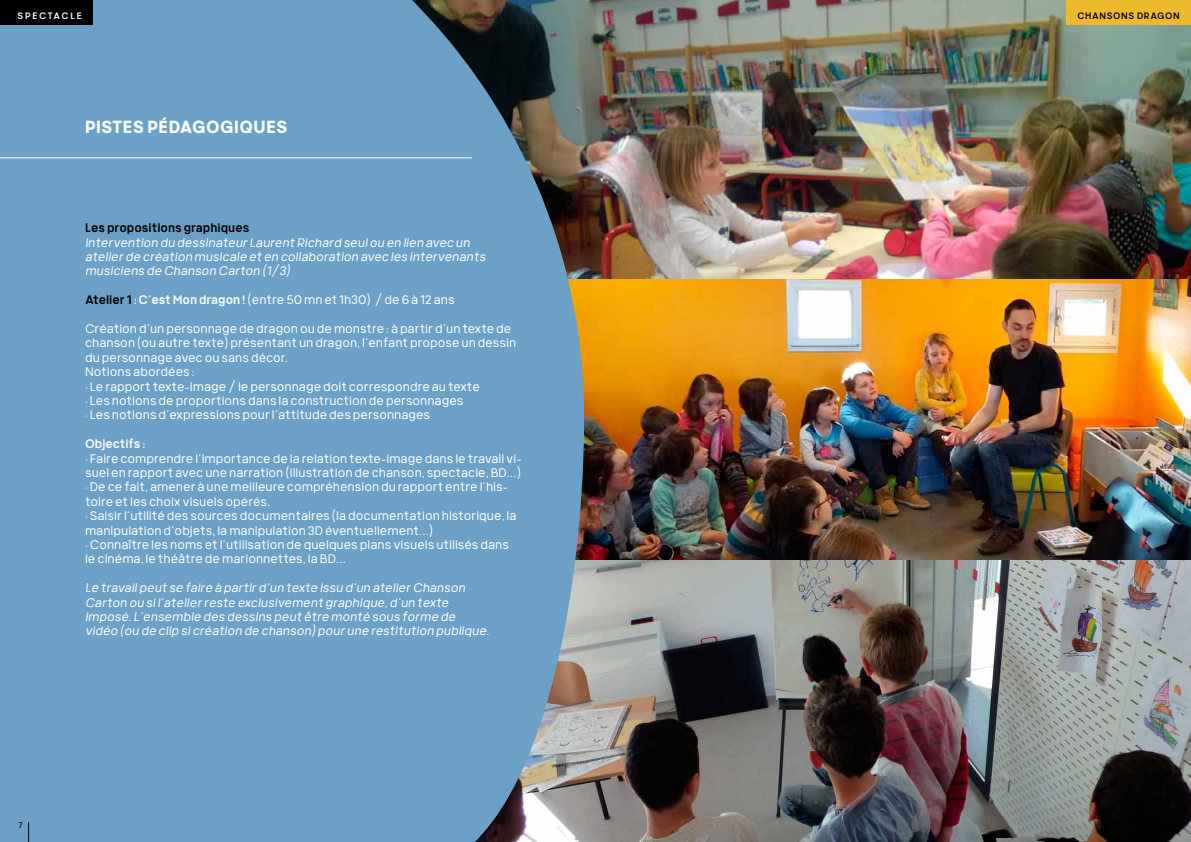
<style>
.page{position:relative;width:1191px;height:842px;background:#fff}
.page>*{position:absolute;margin:0;border:0;box-sizing:border-box;transform-origin:0 0}
.t1{font:700 17px "Mula";letter-spacing:.03em;color:#fff}
.t2{font:300 12px/14.4px "Mula";color:#fff}
.t3{font:italic 300 12px/14.4px "Mula";color:#fff}
.t4{font:12px "Mula";color:#000}
.t5{font:12px "Mula";color:#fff}
.t6{font:9px "Mula";letter-spacing:.075em;color:#000}
.t7{font:9px "Mula";letter-spacing:.185em;color:#fff}
.t8{font:300 8px "Mula";color:#000}
.s1{font-weight:400;color:#000}
.s2{font-weight:400}
</style>
<div class="page">
<img style="left:584px;top:279px;width:607px;height:282px">
<img style="left:584px;top:561px;width:607px;height:281px">
<img style="left:584px;top:0;width:607px;height:279px">
<svg style="left:357px;top:0;width:227px;height:842px;background:#6b95b2"></svg>
<div style="left:0;top:0;width:357px;height:842px;background:#6ca0c6"></div>
<div style="left:0;top:0;width:93px;height:25px;background:#000"></div>
<div style="left:1066px;top:0;width:125px;height:25px;background:#edba2d"></div>
<hr style="left:0;top:157px;width:472px;height:1px;background:#fff">
<svg style="left:28px;top:822px;width:1px;height:20px"></svg>
<p class="t7" style="left:18px;top:10px;width:66px">spectacl e</p>
<p class="t6" style="left:1077px;top:10px;width:104px">Chansons dragon</p>
<h1 class="t1" style="left:85px;top:116px;width:202px">PISTES PÉDAGOGIQUES</h1>
<p class="t4" style="left:85px;top:220px;width:166px">Les propositions graphiques</p>
<p class="t3" style="left:85px;top:235px;width:402px">intervention du dessinateur Laurent Richard seul ou en lien avec un atelier de création musicale et en collaboration avec les intervenants musiciens de Chanson Carton (1/3)</p>
<p class="t2" style="left:85px;top:292px;width:371px"><span class="s1">Atelier 1</span> <span class="s2">: C’est Mon dragon !</span> (entre 50 mn et 1h30) / de 6 à 12 ans</p>
<p class="t2" style="left:85px;top:321px;width:433px">Création d’un personnage de dragon ou de monstre : à partir d’un texte de chanson (ou autre texte) présentant un dragon, l’enfant propose un dessin du personnage avec ou sans décor.<br>Notions abordées :</p>
<p class="t2" style="left:85px;top:379px;width:396px">• Le rapport texte-image / le personnage doit correspondre au texte</p>
<p class="t2" style="left:85px;top:393px;width:380px">• Les notions de proportions dans la construction de personnages</p>
<p class="t2" style="left:85px;top:408px;width:347px">• Les notions d’expressions pour l’attitude des personnages</p>
<p class="t5" style="left:85px;top:436px;width:62px">Objectifs :</p>
<p class="t2" style="left:85px;top:451px;width:438px">• Faire comprendre l’importance de la relation texte-image dans le travail vi - suel en rapport avec une narration (illustration de chanson, spectacle, BD…)</p>
<p class="t2" style="left:85px;top:480px;width:424px">• De ce fait, amener à une meilleure compréhension du rapport entre l’his - toire et les choix visuels opérés.</p>
<p class="t2" style="left:85px;top:508px;width:433px">• Saisir l’utilité des sources documentaires (la documentation historique, la manipulation d’objets, la manipulation 3D éventuellement…)</p>
<p class="t2" style="left:85px;top:537px;width:425px">• Connaître les noms et l’utilisation de quelques plans visuels utilisés dans le cinéma, le théâtre de marionnettes, la BD…</p>
<p class="t3" style="left:85px;top:580px;width:406px">Le travail peut se faire à partir d’un texte issu d’un atelier Chanson Carton ou si l’atelier reste exclusivement graphique, d’un texte imposé. L’ensemble des dessins peut être monté sous forme de vidéo (ou de clip si création de chanson) pour une restitution publique.</p>
<p class="t8" style="left:18px;top:820px;width:6px">7</p>
</div>
